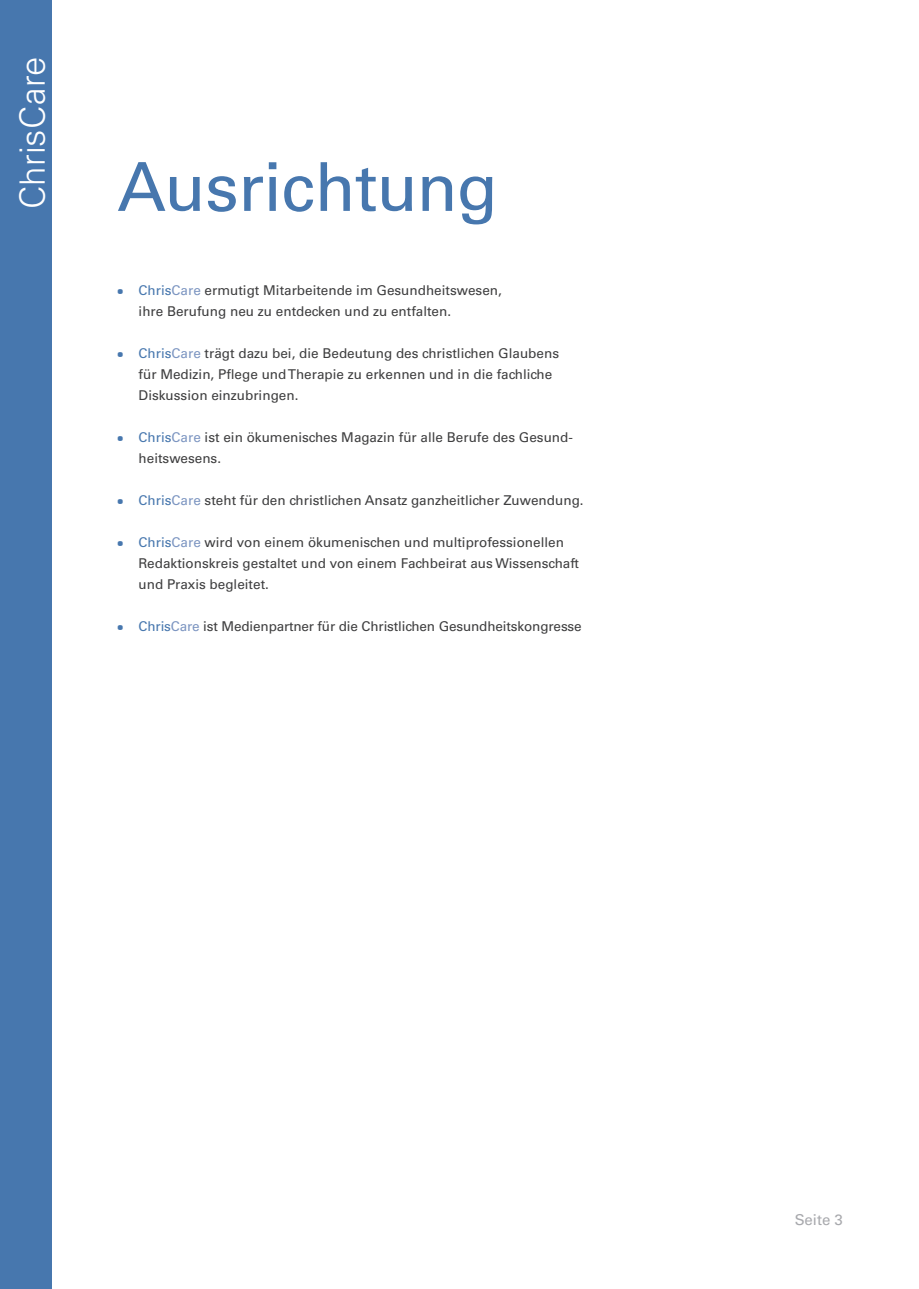
<style>
.page{position:relative;width:919px;height:1289px;background:#fff}
.page>*{position:absolute;margin:0;border:0;box-sizing:border-box;transform-origin:0 0}
.t1{font:67.5px "Univers LT Std";letter-spacing:-.015em;color:#4777ae}
.t2{font:300 34.8px "Univers LT Std";letter-spacing:.005em;color:#fff}
.t3{font:15px "Univers LT Std";color:#a8a9ad}
.t4{font:13.5px/21px "Univers LT Std";color:#3e3e3f}
.s1{font-family:"Diavlo";font-weight:500;color:#4777ae}
.s2{color:#4777ae}
.s3{color:#7c95c1}
</style>
<div class="page">
<div style="left:0;top:0;width:51px;height:1288px;background:#4777ae"></div>
<h2 class="t2" style="left:11px;top:209px;width:155px;rotate:-90deg">ChrisCare</h2>
<h1 class="t1" style="left:117px;top:147px;width:382px">Ausrichtung</h1>
<p class="t4" style="left:138px;top:280px;width:365px;text-indent:-21px"><span class="s1">•</span> <span class="s2">Chris</span><span class="s3">Care</span> ermutigt Mitarbeitende im Gesundheitswesen, ihre Berufung neu zu entdecken und zu entfalten.</p>
<p class="t4" style="left:138px;top:343px;width:422px;text-indent:-21px"><span class="s1">•</span> <span class="s2">Chris</span><span class="s3">Care</span> trägt dazu bei, die Bedeutung des christlichen Glaubens für Medizin, Pflege und Therapie zu erkennen und in die fachliche<br>Diskussion einzubringen.</p>
<p class="t4" style="left:138px;top:427px;width:436px;text-indent:-21px"><span class="s1">•</span> <span class="s2">Chris</span><span class="s3">Care</span> ist ein ökumenisches Magazin für alle Berufe des Gesund&shy;heitswesens.</p>
<p class="t4" style="left:117px;top:490px;width:468px"><span class="s1">•</span> <span class="s2">Chris</span><span class="s3">Care</span> steht für den christlichen Ansatz ganzheitlicher Zuwendung.</p>
<p class="t4" style="left:138px;top:532px;width:442px;text-indent:-21px"><span class="s1">•</span> <span class="s2">Chris</span><span class="s3">Care</span> wird von einem ökumenischen und multiprofessionellen<br>Redaktionskreis gestaltet und von einem Fachbeirat aus Wissenschaft und Praxis begleitet.</p>
<p class="t4" style="left:117px;top:616px;width:466px"><span class="s1">•</span> <span class="s2">Chris</span><span class="s3">Care</span> ist Medienpartner für die Christlichen Gesundheitskongresse</p>
<p class="t3" style="left:794px;top:1210px;width:50px">Seite 3</p>
</div>
